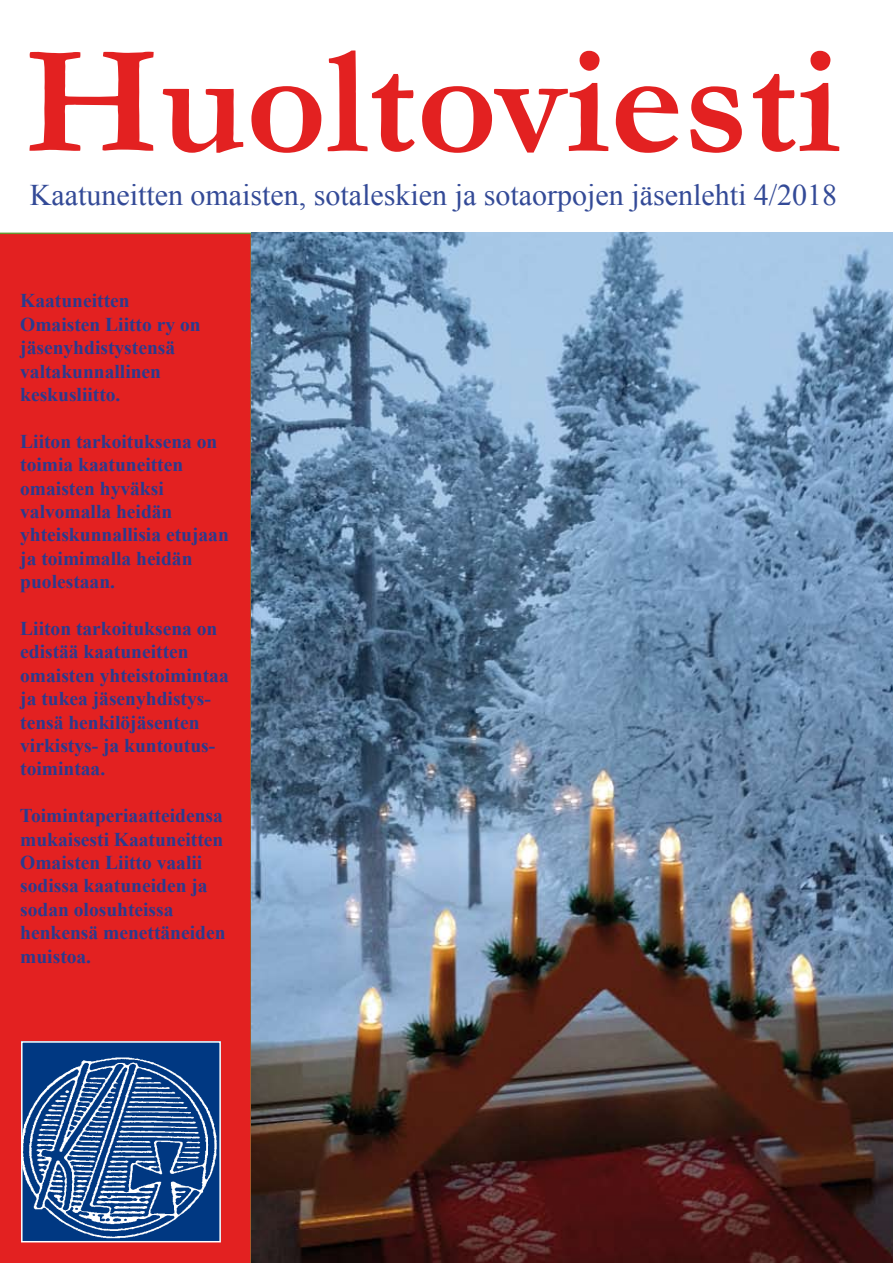
<style>
.page{position:relative;width:893px;height:1263px;background:#fff}
.page>*{position:absolute;margin:0;border:0;box-sizing:border-box;transform-origin:0 0}
.t1{font:700 156px "Garamond";color:#e32121}
.t2{font:30px "Times New Roman";color:#334a97}
.t3{font:700 19.5px/23.4px "Times New Roman";color:#2b3a8d}
</style>
<div class="page">
<div style="left:0;top:233px;width:252px;height:1030px;background:#e32121"></div>
<svg style="left:24px;top:1044px;width:194px;height:195px;background:#38639d"></svg>
<div style="left:21px;top:1041px;width:200px;height:201px;border:2px solid #fff"></div>
<img style="left:252px;top:232px;width:641px;height:1031px">
<h1 class="t1" style="left:25px;top:-4px;width:818px">Huoltoviesti</h1>
<h2 class="t2" style="left:30px;top:175px;width:809px">Kaatuneitten omaisten, sotaleskien ja sotaorpojen jäsenlehti 4/2018</h2>
<p class="t3" style="left:20px;top:289px;width:182px">Kaatuneitten<br>Omaisten Liitto ry on jäsenyhdistystensä valtakunnallinen keskusliitto.</p>
<p class="t3" style="left:20px;top:429px;width:210px">Liiton tarkoituksena on toimia kaatuneitten omaisten hyväksi valvomalla heidän yhteiskunnallisia etujaan ja toimimalla heidän puolestaan.</p>
<p class="t3" style="left:20px;top:616px;width:210px">Liiton tarkoituksena on edistää kaatuneitten omaisten yhteistoimintaa ja tukea jäsenyhdistys&shy;tensä henkilöjäsenten virkistys- ja kuntoutus&shy;toimintaa.</p>
<p class="t3" style="left:20px;top:803px;width:207px">Toimintaperiaatteidensa mukaisesti Kaatuneitten<br>Omaisten Liitto vaalii sodissa kaatuneiden ja sodan olosuhteissa henkensä menettäneiden muistoa.</p>
</div>
